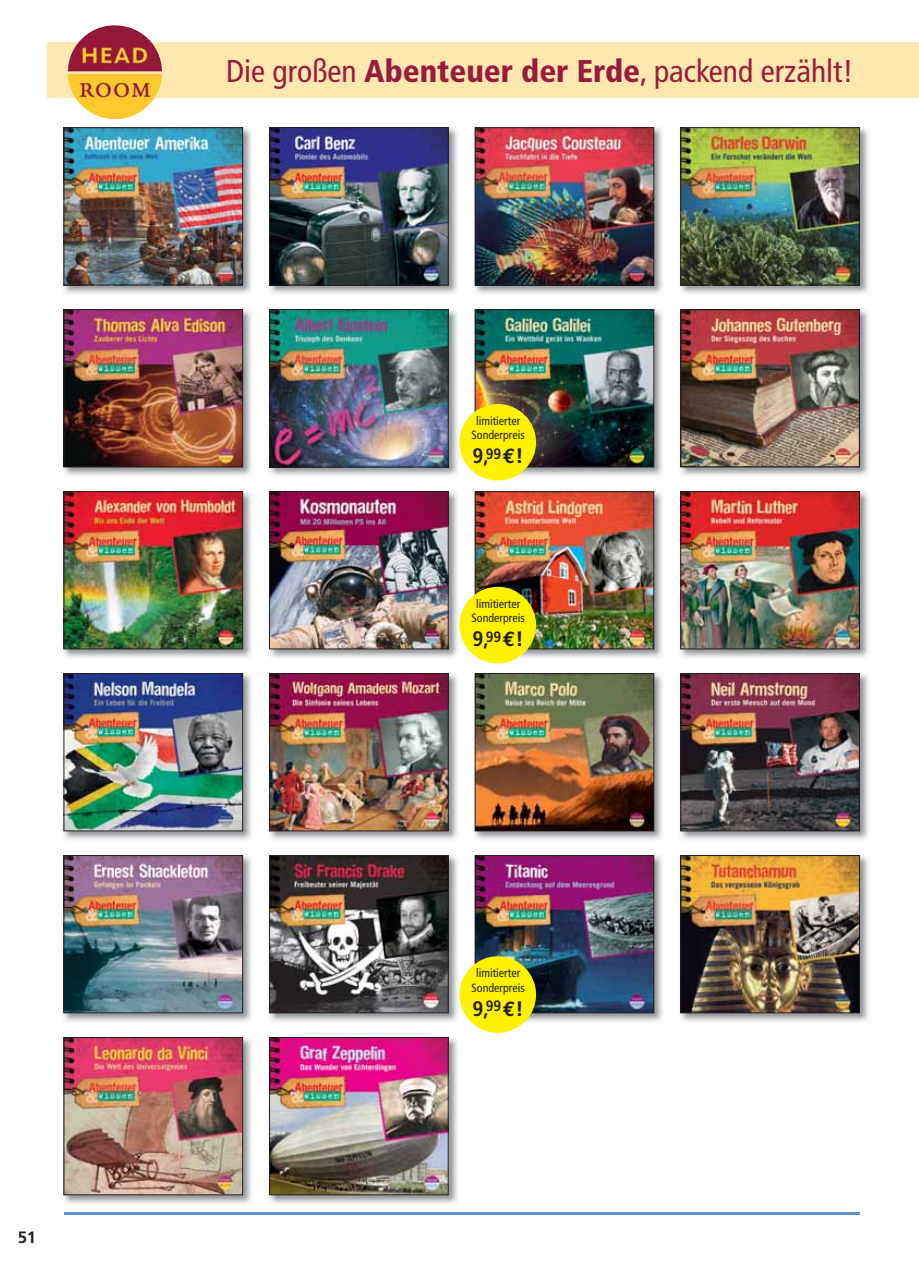
<style>
.page{position:relative;width:919px;height:1263px;background:#fff}
.page>*{position:absolute;margin:0;border:0;box-sizing:border-box;transform-origin:0 0}
.t1{font:condensed 31.5px "Frutiger";color:#981c3d}
.t2{font:700 condensed 21px "Frutiger";color:#231f20}
.t3{font:700 16.5px "Frutiger";color:#231f20}
.t4{font:condensed 12px/14.4px "Frutiger";color:#231f20;text-align:center}
.s1{font-weight:900}
.s2{font-family:"Euro Mono";font-stretch:normal}
.s3{font-stretch:normal}
</style>
<div class="page">
<hr style="left:64px;top:1212px;width:795px;height:2px;background:#5a91cc">
<div style="left:47px;top:43px;width:871px;height:55px;background:#ffe8af"></div>
<img style="left:68px;top:25px;width:94px;height:68px">
<img style="left:63px;top:127px;width:189px;height:167px">
<img style="left:66px;top:130px;width:175px;height:153px">
<div style="left:64px;top:128px;width:179px;height:157px;border:1px solid #231f20"></div>
<img style="left:269px;top:127px;width:189px;height:167px">
<img style="left:271px;top:130px;width:175px;height:153px">
<div style="left:269px;top:128px;width:179px;height:157px;border:1px solid #231f20"></div>
<img style="left:474px;top:127px;width:189px;height:167px">
<img style="left:477px;top:130px;width:175px;height:153px">
<div style="left:475px;top:128px;width:179px;height:157px;border:1px solid #231f20"></div>
<img style="left:680px;top:127px;width:189px;height:167px">
<img style="left:682px;top:130px;width:175px;height:153px">
<div style="left:680px;top:128px;width:179px;height:157px;border:1px solid #231f20"></div>
<img style="left:63px;top:309px;width:189px;height:167px">
<img style="left:66px;top:311px;width:175px;height:154px">
<div style="left:64px;top:309px;width:179px;height:158px;border:1px solid #231f20"></div>
<img style="left:269px;top:309px;width:189px;height:167px">
<img style="left:271px;top:311px;width:175px;height:154px">
<div style="left:269px;top:309px;width:179px;height:158px;border:1px solid #231f20"></div>
<img style="left:473px;top:309px;width:190px;height:168px">
<img style="left:477px;top:311px;width:175px;height:154px">
<div style="left:475px;top:309px;width:179px;height:158px;border:1px solid #231f20"></div>
<img style="left:680px;top:309px;width:189px;height:167px">
<img style="left:682px;top:312px;width:175px;height:153px">
<div style="left:680px;top:309px;width:179px;height:158px;border:1px solid #231f20"></div>
<img style="left:680px;top:491px;width:189px;height:167px">
<img style="left:682px;top:493px;width:175px;height:154px">
<div style="left:680px;top:491px;width:179px;height:158px;border:1px solid #231f20"></div>
<img style="left:63px;top:491px;width:189px;height:167px">
<img style="left:66px;top:493px;width:175px;height:154px">
<div style="left:64px;top:491px;width:179px;height:158px;border:1px solid #231f20"></div>
<img style="left:269px;top:491px;width:189px;height:167px">
<img style="left:271px;top:493px;width:175px;height:154px">
<div style="left:269px;top:491px;width:179px;height:158px;border:1px solid #231f20"></div>
<img style="left:474px;top:491px;width:189px;height:168px">
<img style="left:477px;top:493px;width:175px;height:154px">
<div style="left:475px;top:491px;width:179px;height:158px;border:1px solid #231f20"></div>
<img style="left:680px;top:673px;width:189px;height:167px">
<img style="left:682px;top:675px;width:175px;height:154px">
<div style="left:680px;top:673px;width:179px;height:158px;border:1px solid #231f20"></div>
<img style="left:63px;top:673px;width:189px;height:167px">
<img style="left:66px;top:675px;width:175px;height:154px">
<div style="left:64px;top:673px;width:179px;height:158px;border:1px solid #231f20"></div>
<img style="left:269px;top:673px;width:189px;height:167px">
<img style="left:271px;top:675px;width:175px;height:154px">
<div style="left:269px;top:673px;width:179px;height:158px;border:1px solid #231f20"></div>
<img style="left:474px;top:673px;width:189px;height:167px">
<img style="left:477px;top:675px;width:175px;height:154px">
<div style="left:475px;top:673px;width:179px;height:158px;border:1px solid #231f20"></div>
<img style="left:63px;top:1037px;width:189px;height:167px">
<img style="left:66px;top:1039px;width:175px;height:154px">
<div style="left:64px;top:1037px;width:179px;height:158px;border:1px solid #231f20"></div>
<img style="left:63px;top:855px;width:189px;height:167px">
<img style="left:66px;top:857px;width:175px;height:154px">
<div style="left:64px;top:855px;width:179px;height:158px;border:1px solid #231f20"></div>
<img style="left:269px;top:855px;width:189px;height:167px">
<img style="left:271px;top:857px;width:175px;height:154px">
<div style="left:269px;top:855px;width:179px;height:158px;border:1px solid #231f20"></div>
<img style="left:474px;top:855px;width:189px;height:168px">
<img style="left:477px;top:857px;width:175px;height:154px">
<div style="left:475px;top:855px;width:179px;height:158px;border:1px solid #231f20"></div>
<img style="left:680px;top:855px;width:189px;height:167px">
<img style="left:682px;top:857px;width:175px;height:154px">
<div style="left:680px;top:855px;width:179px;height:158px;border:1px solid #231f20"></div>
<img style="left:269px;top:1037px;width:189px;height:167px">
<img style="left:271px;top:1039px;width:175px;height:154px">
<div style="left:269px;top:1037px;width:179px;height:158px;border:1px solid #231f20"></div>
<div style="left:459px;top:404px;width:77px;height:76px;background:#fff200;border-radius:50%"></div>
<div style="left:459px;top:587px;width:77px;height:76px;background:#fff200;border-radius:50%"></div>
<div style="left:459px;top:956px;width:77px;height:77px;background:#fff200;border-radius:50%"></div>
<h3 class="t3" style="left:18px;top:1229px;width:20px">51</h3>
<h1 class="t1" style="left:226px;top:56px;width:629px">Die großen <span class="s1">Abenteuer der Erde</span>, packend erzählt!</h1>
<p class="t4" style="left:471px;top:414px;width:55px">limitierter<br>Sonderpreis</p>
<h2 class="t2" style="left:472px;top:446px;width:53px">9,<sup>99</sup><span class="s2">€</span><span class="s3">!</span></h2>
<p class="t4" style="left:471px;top:597px;width:55px">limitierter<br>Sonderpreis</p>
<h2 class="t2" style="left:472px;top:629px;width:53px">9,<sup>99</sup><span class="s2">€</span><span class="s3">!</span></h2>
<p class="t4" style="left:471px;top:966px;width:55px">limitierter<br>Sonderpreis</p>
<h2 class="t2" style="left:472px;top:998px;width:53px">9,<sup>99</sup><span class="s2">€</span><span class="s3">!</span></h2>
</div>
